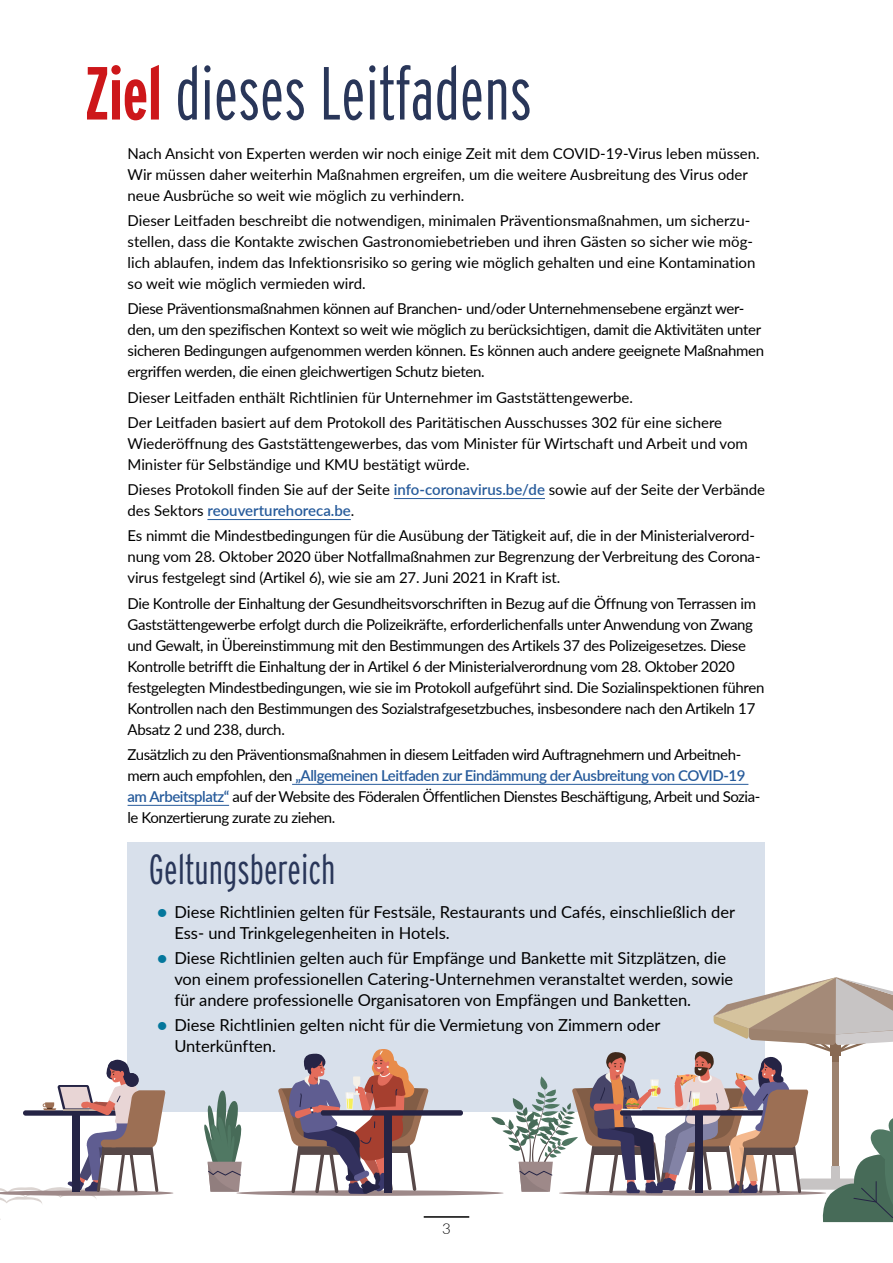
<style>
.page{position:relative;width:893px;height:1263px;background:#fff}
.page>*{position:absolute;margin:0;border:0;box-sizing:border-box;transform-origin:0 0}
.Title{font:300 75px "Interstate Compressed";color:#293659}
.Title-2{font:300 42px "Interstate Compressed";color:#293659}
.Body_text_bullet{font:16.5px/21px "Lato";color:#000}
.Body_text_Normal{font:15px/21px "Lato";letter-spacing:-.02em;color:#000}
.Body_text_Normal-2{font:15px/21px "Lato";color:#000}
.t1{font:300 15px "Lato";color:#000}
.s1{font-weight:700;color:#cd171a}
.s2{font-weight:600;color:#275b9b}
.s3{font-weight:900;color:#04779c}
</style>
<div class="page">
<hr style="left:394px;top:498px;width:151px;height:1px;background:#275b9b">
<hr style="left:207px;top:519px;width:144px;height:1px;background:#275b9b">
<hr style="left:292px;top:784px;width:456px;height:1px;background:#275b9b">
<hr style="left:128px;top:805px;width:101px;height:1px;background:#275b9b">
<div style="left:128px;top:842px;width:637px;height:269px;background:#d8e0eb"></div>
<svg style="left:236px;top:1190px;width:268px;height:6px"></svg>
<div style="left:321px;top:1110px;width:142px;height:5px;background:#252445;border-radius:2px"></div>
<svg style="left:0;top:1050px;width:173px;height:154px"></svg>
<div style="left:101px;top:1139px;width:18px;height:8px;background:#9c6f54;border-radius:4px"></div>
<svg style="left:278px;top:1049px;width:151px;height:145px"></svg>
<svg style="left:201px;top:1090px;width:44px;height:102px"></svg>
<svg style="left:491px;top:977px;width:402px;height:246px"></svg>
<hr style="left:424px;top:1216px;width:45px;height:2px;background:#000">
<p class="Title" style="left:85px;top:51px;width:448px"><span class="s1">Ziel</span> dieses Leitfadens</p>
<p class="Body_text_Normal-2" style="left:128px;top:142px;width:634px">Nach Ansicht von Experten werden wir noch einige Zeit mit dem COVID-19-Virus leben müssen.<br>Wir müssen daher weiterhin Maßnahmen ergreifen, um die weitere Ausbreitung des Virus oder neue Ausbrüche so weit wie möglich zu verhindern.</p>
<p class="Body_text_Normal-2" style="left:128px;top:209px;width:629px">Dieser Leitfaden beschreibt die notwendigen, minimalen Präventionsmaßnahmen, um sicherzu&shy;stellen, dass die Kontakte zwischen Gastronomiebetrieben und ihren Gästen so sicher wie mög&shy;lich ablaufen, indem das Infektionsrisiko so gering wie möglich gehalten und eine Kontamination so weit wie möglich vermieden wird.</p>
<p class="Body_text_Normal" style="left:128px;top:298px;width:638px">Diese Präventionsmaßnahmen können auf Branchen- und/oder Unternehmensebene ergänzt wer&shy;den, um den spezifischen Kontext so weit wie möglich zu berücksichtigen, damit die Aktivitäten unter sicheren Bedingungen aufgenommen werden können. Es können auch andere geeignete Maßnahmen ergriffen werden, die einen gleichwertigen Schutz bieten.</p>
<p class="Body_text_Normal-2" style="left:128px;top:386px;width:507px">Dieser Leitfaden enthält Richtlinien für Unternehmer im Gaststättengewerbe.</p>
<p class="Body_text_Normal-2" style="left:128px;top:411px;width:622px">Der Leitfaden basiert auf dem Protokoll des Paritätischen Ausschusses 302 für eine sichere<br>Wiederöffnung des Gaststättengewerbes, das vom Minister für Wirtschaft und Arbeit und vom<br>Minister für Selbständige und KMU bestätigt würde.</p>
<p class="Body_text_Normal-2" style="left:128px;top:478px;width:639px">Dieses Protokoll finden Sie auf der Seite <span class="s2">info-coronavirus.be/de</span> sowie auf der Seite der Verbände des Sektors <span class="s2">reouverturehoreca.be</span>.</p>
<p class="Body_text_Normal" style="left:128px;top:525px;width:634px">Es nimmt die Mindestbedingungen für die Ausübung der Tätigkeit auf, die in der Ministerialverord&shy;nung vom 28. Oktober 2020 über Notfallmaßnahmen zur Begrenzung der Verbreitung des Corona&shy;virus festgelegt sind (Artikel 6), wie sie am 27. Juni 2021 in Kraft ist.</p>
<p class="Body_text_Normal" style="left:128px;top:592px;width:638px">Die Kontrolle der Einhaltung der Gesundheitsvorschriften in Bezug auf die Öffnung von Terrassen im Gaststättengewerbe erfolgt durch die Polizeikräfte, erforderlichenfalls unter Anwendung von Zwang und Gewalt, in Übereinstimmung mit den Bestimmungen des Artikels 37 des Polizeigesetzes. Diese Kontrolle betrifft die Einhaltung der in Artikel 6 der Ministerialverordnung vom 28. Oktober 2020 festgelegten Mindestbedingungen, wie sie im Protokoll aufgeführt sind. Die Sozialinspektionen führen Kontrollen nach den Bestimmungen des Sozialstrafgesetzbuches, insbesondere nach den Artikeln 17<br>Absatz 2 und 238, durch.</p>
<p class="Body_text_Normal" style="left:128px;top:743px;width:634px">Zusätzlich zu den Präventionsmaßnahmen in diesem Leitfaden wird Auftragnehmern und Arbeitneh&shy;mern auch empfohlen, den <span class="s2">„Allgemeinen Leitfaden zur Eindämmung der Ausbreitung von COVID-19 am Arbeitsplatz“</span> auf der Website des Föderalen Öffentlichen Dienstes Beschäftigung, Arbeit und Sozia&shy;le Konzertierung zurate zu ziehen.</p>
<p class="Title-2" style="left:149px;top:846px;width:188px">Geltungsbereich</p>
<p class="Body_text_bullet" style="left:174px;top:901px;width:562px;text-indent:-17px"><span class="s3">•</span> Diese Richtlinien gelten für Festsäle, Restaurants und Cafés, einschließlich der<br>Ess- und Trinkgelegenheiten in Hotels.</p>
<p class="Body_text_bullet" style="left:174px;top:947px;width:560px;text-indent:-17px"><span class="s3">•</span> Diese Richtlinien gelten auch für Empfänge und Bankette mit Sitzplätzen, die von einem professionellen Catering-Unternehmen veranstaltet werden, sowie für andere professionelle Organisatoren von Empfängen und Banketten.</p>
<p class="Body_text_bullet" style="left:174px;top:1014px;width:488px;text-indent:-17px"><span class="s3">•</span> Diese Richtlinien gelten nicht für die Vermietung von Zimmern oder<br>Unterkünften.</p>
<p class="t1" style="left:442px;top:1218px;width:10px">3</p>
</div>
